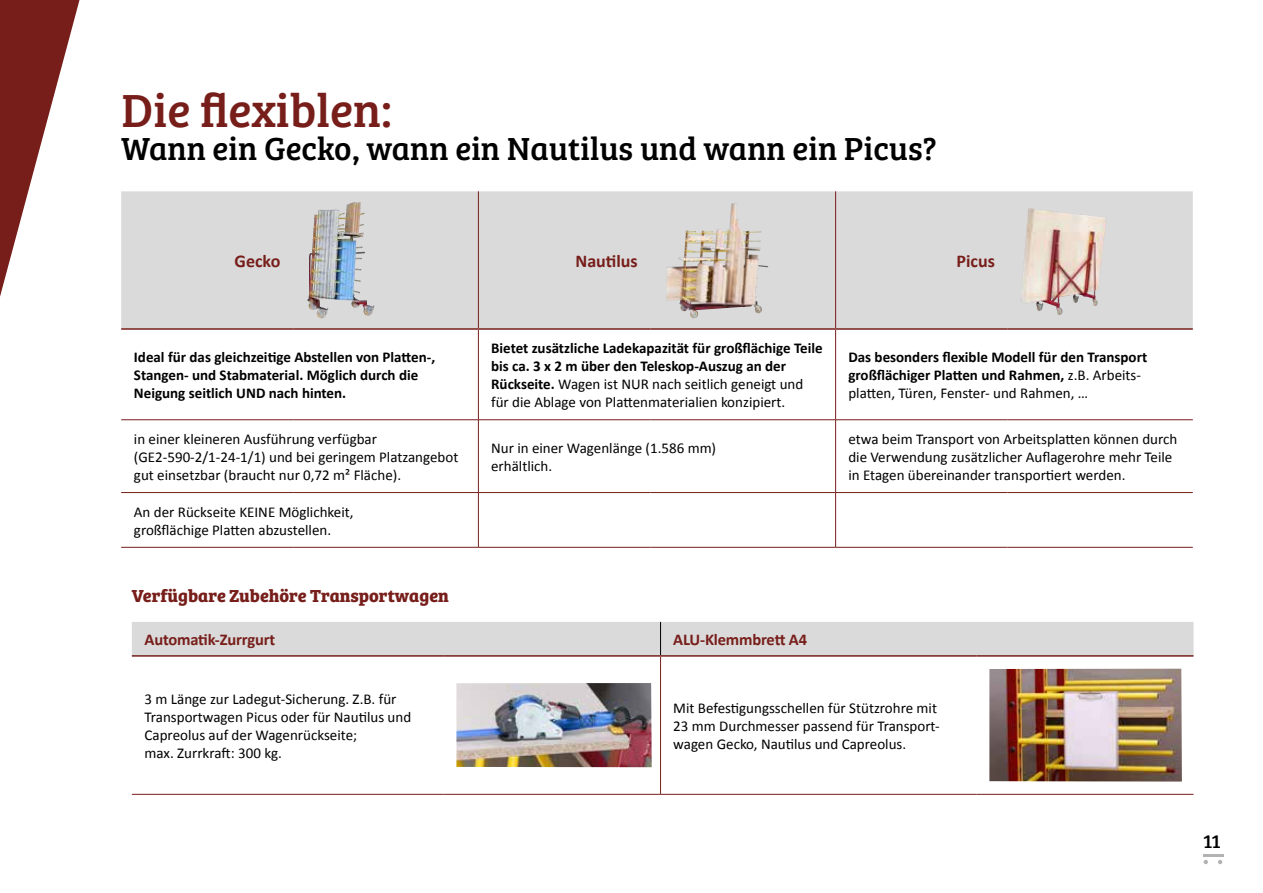
<style>
.page{position:relative;width:1263px;height:893px;background:#fff}
.page>*{position:absolute;margin:0;border:0;box-sizing:border-box;transform-origin:0 0}
.t1{font:48px "Bree Serif";color:#771e1a}
.t2{font:33px "Bree Serif";color:#000}
.t3{font:19.5px "Bree Serif";color:#000}
.t4{font:700 18px "Bree Serif";color:#771e1a}
.t5{font:700 18px "Calibri";color:#771e1a}
.t6{font:700 16.5px "Calibri";letter-spacing:-.01em;color:#771e1a}
.t7{font:15px/18px "Calibri";color:#000}
.t8{font:700 15px/18px "Calibri";color:#000}
.s1{font-weight:400}
</style>
<div class="page">
<hr style="left:1203px;top:854px;width:21px;height:3px;background:#b1b2b3">
<svg style="left:1203px;top:860px;width:5px;height:4px"></svg>
<svg style="left:1218px;top:860px;width:4px;height:4px"></svg>
<svg style="left:0;top:0;width:80px;height:297px"></svg>
<div style="left:121px;top:191px;width:1072px;height:137px;background:#dadada"></div>
<hr style="left:121px;top:419px;width:172px;height:1px;background:#771e1a">
<hr style="left:293px;top:419px;width:185px;height:1px;background:#771e1a">
<hr style="left:478px;top:419px;width:172px;height:1px;background:#771e1a">
<hr style="left:650px;top:419px;width:186px;height:1px;background:#771e1a">
<hr style="left:836px;top:419px;width:171px;height:1px;background:#771e1a">
<hr style="left:1007px;top:419px;width:186px;height:1px;background:#771e1a">
<hr style="left:121px;top:492px;width:172px;height:1px;background:#771e1a">
<hr style="left:293px;top:492px;width:185px;height:1px;background:#771e1a">
<hr style="left:478px;top:492px;width:172px;height:1px;background:#771e1a">
<hr style="left:650px;top:492px;width:186px;height:1px;background:#771e1a">
<hr style="left:836px;top:492px;width:171px;height:1px;background:#771e1a">
<hr style="left:1007px;top:492px;width:186px;height:1px;background:#771e1a">
<hr style="left:121px;top:547px;width:172px;height:1px;background:#771e1a">
<hr style="left:293px;top:547px;width:185px;height:1px;background:#771e1a">
<hr style="left:478px;top:547px;width:172px;height:1px;background:#771e1a">
<hr style="left:650px;top:547px;width:186px;height:1px;background:#771e1a">
<hr style="left:836px;top:547px;width:171px;height:1px;background:#771e1a">
<hr style="left:1007px;top:547px;width:186px;height:1px;background:#771e1a">
<hr style="left:478px;top:330px;width:1px;height:90px;background:#771e1a">
<hr style="left:835px;top:330px;width:1px;height:90px;background:#771e1a">
<hr style="left:478px;top:420px;width:1px;height:72px;background:#771e1a">
<hr style="left:835px;top:420px;width:1px;height:72px;background:#771e1a">
<hr style="left:478px;top:493px;width:1px;height:54px;background:#771e1a">
<hr style="left:835px;top:493px;width:1px;height:54px;background:#771e1a">
<hr style="left:478px;top:191px;width:1px;height:137px;background:#771e1a">
<hr style="left:835px;top:191px;width:1px;height:137px;background:#771e1a">
<hr style="left:121px;top:328px;width:172px;height:2px;background:#771e1a">
<hr style="left:293px;top:328px;width:185px;height:2px;background:#771e1a">
<hr style="left:478px;top:328px;width:172px;height:2px;background:#771e1a">
<hr style="left:650px;top:328px;width:186px;height:2px;background:#771e1a">
<hr style="left:836px;top:328px;width:171px;height:2px;background:#771e1a">
<hr style="left:1007px;top:328px;width:186px;height:2px;background:#771e1a">
<img style="left:307px;top:202px;width:47px;height:117px">
<img style="left:678px;top:203px;width:57px;height:58px">
<img style="left:1020px;top:208px;width:62px;height:107px">
<div style="left:132px;top:622px;width:1061px;height:33px;background:#dadada"></div>
<hr style="left:660px;top:622px;width:1px;height:33px;background:#000">
<hr style="left:132px;top:794px;width:312px;height:1px;background:#771e1a">
<hr style="left:444px;top:794px;width:216px;height:1px;background:#771e1a">
<hr style="left:660px;top:794px;width:317px;height:1px;background:#771e1a">
<hr style="left:977px;top:794px;width:216px;height:1px;background:#771e1a">
<hr style="left:660px;top:657px;width:1px;height:137px;background:#771e1a">
<hr style="left:132px;top:655px;width:312px;height:2px;background:#771e1a">
<hr style="left:444px;top:655px;width:216px;height:2px;background:#771e1a">
<hr style="left:660px;top:655px;width:317px;height:2px;background:#771e1a">
<hr style="left:977px;top:655px;width:216px;height:2px;background:#771e1a">
<img style="left:456px;top:683px;width:196px;height:84px">
<img style="left:989px;top:669px;width:193px;height:113px">
<h1 class="t1" style="left:121px;top:75px;width:272px">Die flexiblen:</h1>
<h2 class="t2" style="left:121px;top:124px;width:817px">Wann ein Gecko, wann ein Nautilus und wann ein Picus?</h2>
<p class="t5" style="left:235px;top:250px;width:47px">Gecko</p>
<p class="t5" style="left:575px;top:250px;width:64px">Nautilus</p>
<p class="t5" style="left:956px;top:250px;width:40px">Picus</p>
<p class="t8" style="left:134px;top:347px;width:303px">Ideal für das gleichzeitige Abstellen von Platten-,<br>Stangen- und Stabmaterial. Möglich durch die<br>Neigung seitlich UND nach hinten.</p>
<p class="t8" style="left:491px;top:338px;width:333px">Bietet zusätzliche Ladekapazität für großflächige Teile bis ca. 3 x 2 m über den Teleskop-Auszug an der Rückseite. <span class="s1">Wagen ist NUR nach seitlich geneigt und für die Ablage von Plattenmaterialien konzipiert.</span></p>
<p class="t8" style="left:848px;top:347px;width:300px">Das besonders flexible Modell für den Transport großflächiger Platten und Rahmen, <span class="s1">z.B. Arbeits&shy;platten, Türen, Fenster- und Rahmen, …</span></p>
<p class="t7" style="left:134px;top:429px;width:326px">in einer kleineren Ausführung verfügbar (GE2-590-2/1-24-1/1) und bei geringem Platzangebot gut einsetzbar (braucht nur 0,72 m² Fläche).</p>
<p class="t7" style="left:491px;top:438px;width:227px">Nur in einer Wagenlänge (1.586 mm) erhältlich.</p>
<p class="t7" style="left:848px;top:429px;width:330px">etwa beim Transport von Arbeitsplatten können durch die Verwendung zusätzlicher Auflagerohre mehr Teile in Etagen übereinander transportiert werden.</p>
<p class="t7" style="left:134px;top:502px;width:221px">An der Rückseite KEINE Möglichkeit, großflächige Platten abzustellen.</p>
<p class="t4" style="left:132px;top:582px;width:319px">Verfügbare Zubehöre Transportwagen</p>
<p class="t6" style="left:145px;top:629px;width:132px">Automatik-Zurrgurt</p>
<p class="t6" style="left:673px;top:629px;width:135px">ALU-Klemmbrett A4</p>
<p class="t7" style="left:145px;top:689px;width:268px">3 m Länge zur Ladegut-Sicherung. Z.B. für Transportwagen Picus oder für Nautilus und Capreolus auf der Wagenrückseite;<br>max. Zurrkraft: 300 kg.</p>
<p class="t7" style="left:673px;top:698px;width:268px">Mit Befestigungsschellen für Stützrohre mit<br>23 mm Durchmesser passend für Transport&shy;wagen Gecko, Nautilus und Capreolus.</p>
<h3 class="t3" style="left:1203px;top:826px;width:19px">11</h3>
</div>
